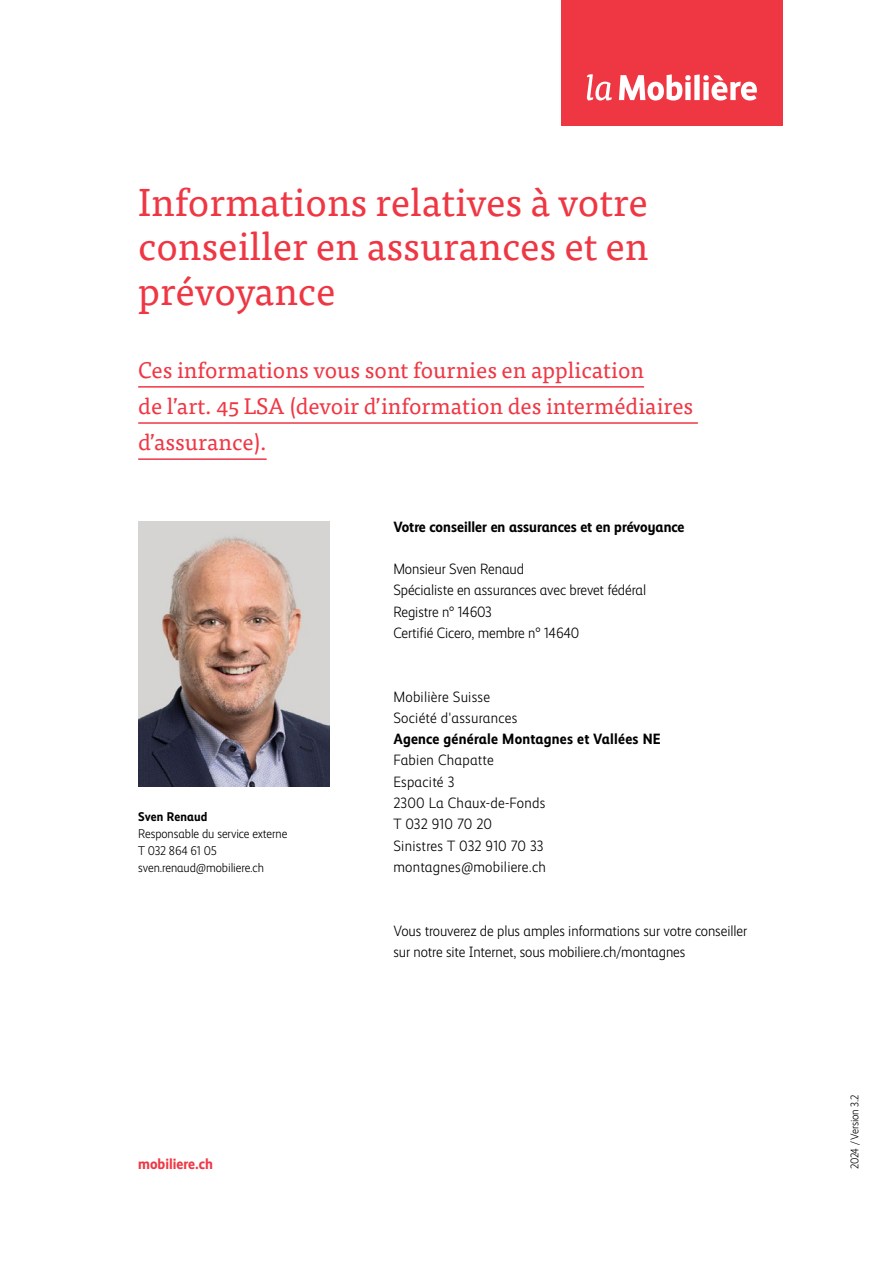
<style>
.page{position:relative;width:893px;height:1263px;background:#fff}
.page>*{position:absolute;margin:0;border:0;box-sizing:border-box;transform-origin:0 0}
.subheadline-1{font:39px/44.7px "Tisa Pro";color:#ef3744;text-align:justify}
.Lead_Unterstrichen_1{font:22.5px/36.2px "Tisa Pro";color:#ef3744}
.Adresse{font:300 15px/21.3px "Mobiliar Realist";letter-spacing:.015em;color:#000}
.paragraph_aftersubhe{font:300 15px/21.3px "Mobiliar Realist";letter-spacing:-.005em;color:#000}
.paragraph_01{font:300 15px "Mobiliar Realist";letter-spacing:-.005em;color:#000}
.subheadline-2{font:700 15px "Mobiliar Realist";color:#000}
.Standort{font:700 15px "Mobiliar Realist";letter-spacing:.015em;color:#000}
.Email{font:300 15px "Mobiliar Realist";letter-spacing:.015em;color:#000}
.t1{font:700 15px "Mobiliar Realist";color:#ef3744}
.paragraph_02{font:300 12.75px "Mobiliar Realist";letter-spacing:-.005em;color:#000}
.paragraph_02-2{font:700 12.75px "Mobiliar Realist";letter-spacing:.01em;color:#000}
.paragraph{font:300 11.25px "Mobiliar Realist";letter-spacing:-.005em;color:#000}
</style>
<div class="page">
<hr style="left:138px;top:386px;width:506px;height:2px;background:#ef3744">
<hr style="left:138px;top:422px;width:560px;height:2px;background:#ef3744">
<hr style="left:138px;top:458px;width:129px;height:2px;background:#ef3744">
<img style="left:138px;top:521px;width:192px;height:266px">
<div style="left:561px;top:0;width:221px;height:125px;background:#ef3744"></div>
<svg style="left:619px;top:74px;width:138px;height:27px"></svg>
<svg style="left:587px;top:74px;width:25px;height:26px"></svg>
<p class="subheadline-1" style="left:138px;top:177px;width:512px">Informations relatives à votre conseiller en assurances et en prévoyance</p>
<p class="Lead_Unterstrichen_1" style="left:138px;top:351px;width:557px">Ces informations vous sont fournies en application<br>de lʼart. 45 LSA (devoir dʼinformation des intermédiaires dʼassurance).</p>
<p class="subheadline-2" style="left:393px;top:518px;width:293px">Votre conseiller en assurances et en prévoyance</p>
<p class="paragraph_02-2" style="left:138px;top:809px;width:71px">Sven Renaud</p>
<p class="paragraph_02" style="left:138px;top:826px;width:151px">Responsable du service externe</p>
<p class="paragraph_02" style="left:138px;top:843px;width:80px">T 032 864 61 05</p>
<p class="paragraph_02" style="left:138px;top:860px;width:127px">sven.renaud@mobiliere.ch</p>
<p class="t1" style="left:138px;top:1155px;width:76px">mobiliere.ch</p>
<p class="paragraph_01" style="left:393px;top:561px;width:132px">Monsieur Sven Renaud</p>
<p class="paragraph_01" style="left:393px;top:582px;width:254px">Spécialiste en assurances avec brevet fédéral</p>
<p class="paragraph_01" style="left:393px;top:603px;width:100px">Registre n° 14603</p>
<p class="paragraph_01" style="left:393px;top:624px;width:188px">Certifié Cicero, membre n° 14640</p>
<p class="Adresse" style="left:393px;top:686px;width:125px">Mobilière Suisse<br>Société d'assurances</p>
<p class="Standort" style="left:393px;top:730px;width:269px">Agence générale Montagnes et Vallées NE</p>
<p class="Adresse" style="left:393px;top:750px;width:102px">Fabien Chapatte</p>
<p class="Adresse" style="left:393px;top:771px;width:62px">Espacité 3</p>
<p class="Adresse" style="left:393px;top:792px;width:154px">2300 La Chaux-de-Fonds</p>
<p class="Adresse" style="left:393px;top:814px;width:100px">T 032 910 70 20</p>
<p class="Adresse" style="left:393px;top:835px;width:152px">Sinistres T 032 910 70 33</p>
<p class="Email" style="left:393px;top:858px;width:154px">montagnes@mobiliere.ch</p>
<p class="paragraph_aftersubhe" style="left:393px;top:920px;width:355px">Vous trouverez de plus amples informations sur votre conseiller sur notre site Internet, sous mobiliere.ch/montagnes</p>
<p class="paragraph" style="left:848px;top:1169px;width:77px;rotate:-90deg">2024 /Version 3.2</p>
</div>
